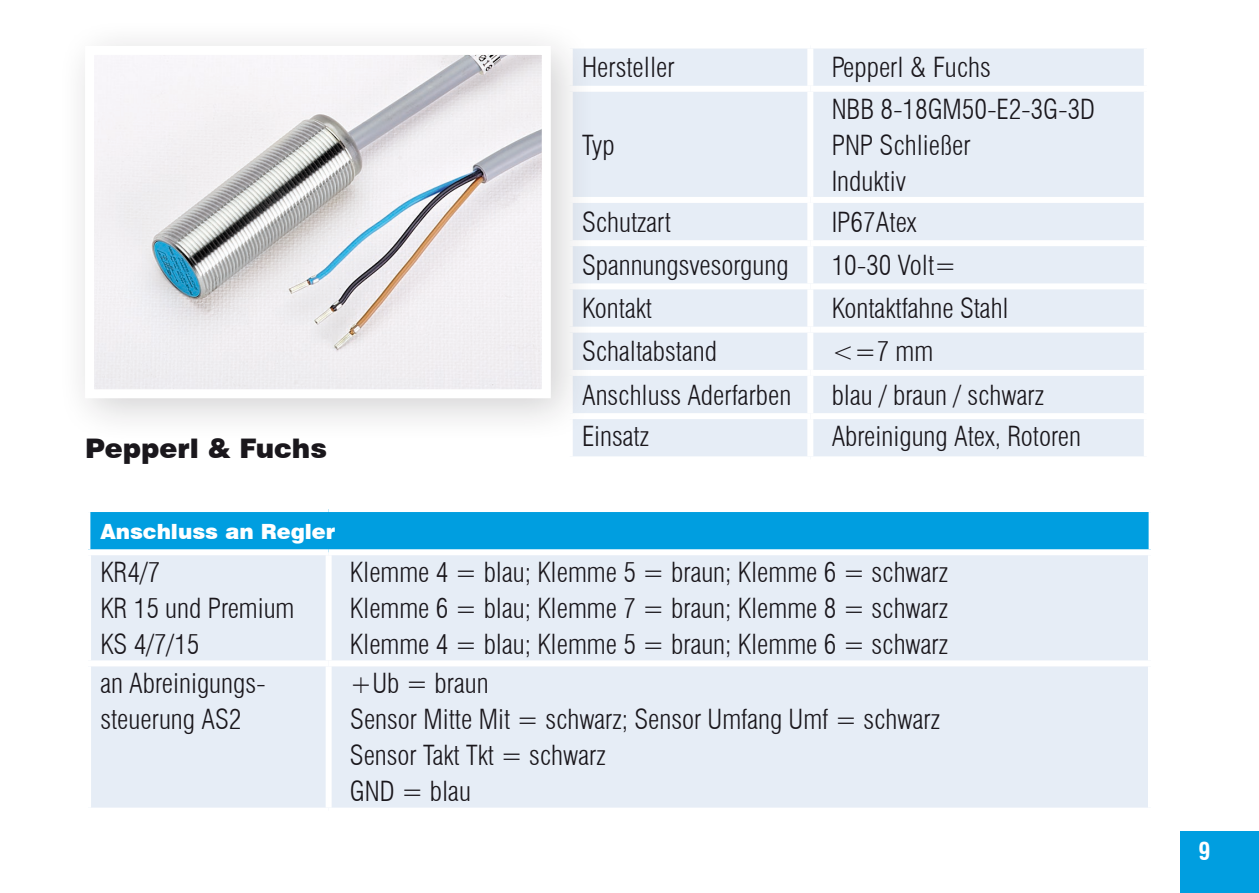
<style>
.page{position:relative;width:1259px;height:893px;background:#fff}
.page>*{position:absolute;margin:0;border:0;box-sizing:border-box;transform-origin:0 0}
.t1{font:300 condensed 27px/36px "Swiss 721 BT";color:#1a171c}
.t2{font:900 27px "Swiss 721 BT";color:#1a171c}
.t3{font:700 condensed 24px "Swiss 721 BT";color:#fff}
.t4{font:900 21px "Swiss 721 BT";color:#fff}
</style>
<div class="page">
<div style="left:1180px;top:831px;width:79px;height:62px;background:#009ee0"></div>
<div style="left:573px;top:49px;width:570px;height:407px;background:#e6edf6"></div>
<div style="left:807px;top:49px;width:6px;height:37px;background:#fff"></div>
<div style="left:567px;top:86px;width:243px;height:6px;background:#fff"></div>
<div style="left:810px;top:86px;width:339px;height:6px;background:#fff"></div>
<div style="left:807px;top:92px;width:6px;height:105px;background:#fff"></div>
<div style="left:567px;top:197px;width:243px;height:6px;background:#fff"></div>
<div style="left:810px;top:197px;width:339px;height:6px;background:#fff"></div>
<div style="left:807px;top:203px;width:6px;height:37px;background:#fff"></div>
<div style="left:567px;top:240px;width:243px;height:6px;background:#fff"></div>
<div style="left:810px;top:240px;width:339px;height:6px;background:#fff"></div>
<div style="left:807px;top:246px;width:6px;height:37px;background:#fff"></div>
<div style="left:567px;top:283px;width:243px;height:6px;background:#fff"></div>
<div style="left:810px;top:283px;width:339px;height:6px;background:#fff"></div>
<div style="left:807px;top:289px;width:6px;height:38px;background:#fff"></div>
<div style="left:567px;top:327px;width:243px;height:6px;background:#fff"></div>
<div style="left:810px;top:327px;width:339px;height:6px;background:#fff"></div>
<div style="left:807px;top:333px;width:6px;height:37px;background:#fff"></div>
<div style="left:807px;top:376px;width:6px;height:37px;background:#fff"></div>
<div style="left:567px;top:370px;width:243px;height:6px;background:#fff"></div>
<div style="left:810px;top:370px;width:339px;height:6px;background:#fff"></div>
<div style="left:567px;top:413px;width:243px;height:6px;background:#fff"></div>
<div style="left:810px;top:413px;width:339px;height:6px;background:#fff"></div>
<div style="left:807px;top:419px;width:6px;height:37px;background:#fff"></div>
<div style="left:56px;top:17px;width:540px;height:427px;background:#1a171c;opacity:.2"></div>
<svg style="left:81px;top:41px;width:474px;height:362px"></svg>
<div style="left:88px;top:509px;width:1063px;height:43px;background:#009ee0"></div>
<div style="left:91px;top:555px;width:1057px;height:253px;background:#e6edf6"></div>
<hr style="left:86px;top:512px;width:4px;height:37px;background:#fff">
<div style="left:1148px;top:512px;width:5px;height:37px;background:#fff"></div>
<div style="left:85px;top:549px;width:244px;height:6px;background:#fff"></div>
<div style="left:329px;top:549px;width:825px;height:6px;background:#fff"></div>
<div style="left:326px;top:555px;width:6px;height:105px;background:#fff"></div>
<div style="left:326px;top:666px;width:6px;height:142px;background:#fff"></div>
<div style="left:86px;top:506px;width:243px;height:6px;background:#fff"></div>
<div style="left:329px;top:506px;width:824px;height:6px;background:#fff"></div>
<div style="left:85px;top:660px;width:244px;height:6px;background:#fff"></div>
<div style="left:329px;top:660px;width:825px;height:6px;background:#fff"></div>
<p class="t1" style="left:582px;top:50px;width:94px">Hersteller</p>
<p class="t1" style="left:831px;top:50px;width:161px">Pepperl &amp; Fuchs</p>
<p class="t2" style="left:85px;top:432px;width:243px">Pepperl &amp; Fuchs</p>
<p class="t1" style="left:582px;top:127px;width:34px">Typ</p>
<p class="t1" style="left:831px;top:91px;width:265px">NBB 8-18GM50-E2-3G-3D<br>PNP Schließer<br>Induktiv</p>
<p class="t1" style="left:582px;top:204px;width:91px">Schutzart</p>
<p class="t1" style="left:831px;top:204px;width:86px">IP67Atex</p>
<p class="t1" style="left:582px;top:247px;width:208px">Spannungsvesorgung</p>
<p class="t1" style="left:831px;top:247px;width:127px">10-30 Volt=</p>
<p class="t1" style="left:582px;top:290px;width:72px">Kontakt</p>
<p class="t1" style="left:831px;top:290px;width:179px">Kontaktfahne Stahl</p>
<p class="t1" style="left:582px;top:334px;width:136px">Schaltabstand</p>
<p class="t1" style="left:831px;top:334px;width:103px">&lt;=7 mm</p>
<p class="t1" style="left:582px;top:377px;width:211px">Anschluss Aderfarben</p>
<p class="t1" style="left:831px;top:377px;width:214px">blau / braun / schwarz</p>
<p class="t1" style="left:582px;top:418px;width:68px">Einsatz</p>
<p class="t1" style="left:831px;top:418px;width:251px">Abreinigung Atex, Rotoren</p>
<p class="t4" style="left:100px;top:518px;width:237px">Anschluss an Regler</p>
<p class="t1" style="left:100px;top:554px;width:196px">KR4/7<br>KR 15 und Premium<br>KS 4/7/15</p>
<p class="t1" style="left:350px;top:554px;width:599px;text-align:justify">Klemme 4 = blau; Klemme 5 = braun; Klemme 6 = schwarz Klemme 6 = blau; Klemme 7 = braun; Klemme 8 = schwarz Klemme 4 = blau; Klemme 5 = braun; Klemme 6 = schwarz</p>
<p class="t1" style="left:100px;top:665px;width:166px">an Abreinigungs&shy;steuerung AS2</p>
<p class="t1" style="left:350px;top:665px;width:591px">+Ub = braun<br>Sensor Mitte Mit = schwarz; Sensor Umfang Umf = schwarz<br>Sensor Takt Tkt = schwarz<br>GND = blau</p>
<p class="t3" style="left:1198px;top:837px;width:13px">9</p>
</div>
